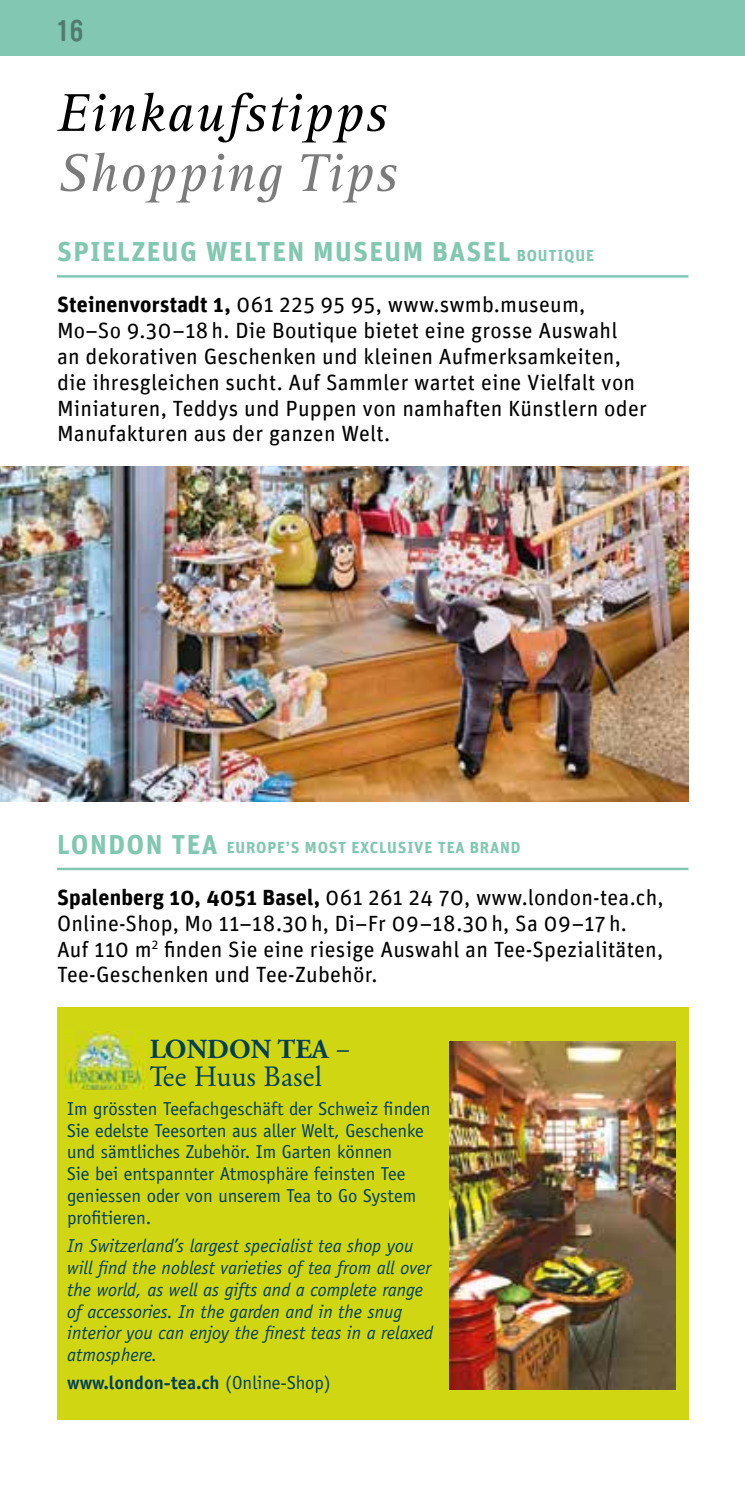
<style>
.page{position:relative;width:745px;height:1489px;background:#fff}
.page>*{position:absolute;margin:0;border:0;box-sizing:border-box;transform-origin:0 0}
.t1{font:italic 55px "Rotis Serif";letter-spacing:.02em;color:#000}
.t2{font:italic 55px "Rotis Serif";letter-spacing:.02em;color:#7c7b7b}
.t3{font:700 29.5px "Brauer Neue";color:#507c6e}
.t4{font:700 27.5px "Unit";letter-spacing:.05em;color:#82c7b1}
.t5{font:27.5px "Garamond BQ";color:#003f56}
.t6{font:700 27.5px "Adobe Garamond";color:#003f56}
.t7{font:22px/25.8px "Unit";letter-spacing:.01em;color:#000}
.t8{font:italic 18.75px/21.8px "Officina Sans";color:#003f56}
.t9{font:18.75px/21.8px "Officina Sans";color:#003f56}
.t10{font:700 18.75px "Officina Sans";color:#003f56}
.t11{font:700 16px "Unit";letter-spacing:.05em;color:#82c7b1}
.s1{font-size:16px}
.s2{font-weight:700}
.s3{font-size:27.5px}
.s4{font-family:"Garamond BQ";font-weight:400}
.s5{font-weight:400}
</style>
<div class="page">
<div style="left:0;top:0;width:744px;height:56px;background:#82c7b1"></div>
<hr style="left:57px;top:275px;width:631px;height:2px;background:#82c7b1">
<hr style="left:57px;top:867px;width:631px;height:3px;background:#82c7b1">
<img style="left:0;top:466px;width:687px;height:335px">
<div style="left:57px;top:1007px;width:631px;height:412px;background:#d0d712"></div>
<img style="left:449px;top:1041px;width:225px;height:348px">
<img style="left:64px;top:1031px;width:86px;height:58px">
<h2 class="t3" style="left:57px;top:14px;width:28px">16</h2>
<h1 class="t1" style="left:57px;top:82px;width:331px">Einkaufstipps</h1>
<h1 class="t2" style="left:57px;top:142px;width:341px">Shopping Tips</h1>
<p class="t4" style="left:57px;top:234px;width:538px">SPIELZEUG WELTEN MUSEUM BASEL <span class="s1">BOUTIQUE</span></p>
<p class="t7" style="left:57px;top:291px;width:591px"><span class="s2">Steinenvorstadt 1,</span> 061 225 95 95, www.swmb.museum, Mo–So 9.30–18 h. Die Boutique bietet eine grosse Auswahl<br>an dekorativen Geschenken und kleinen Aufmerksamkeiten, die ihresgleichen sucht. Auf Sammler wartet eine Vielfalt von Miniaturen, Teddys und Puppen von namhaften Künstlern oder Manufakturen aus der ganzen Welt.</p>
<p class="t11" style="left:57px;top:837px;width:464px"><span class="s3">LONDON TEA</span> EUROPE’S MOST EXCLUSIVE TEA BRAND</p>
<p class="t7" style="left:57px;top:884px;width:608px"><span class="s2">Spalenberg 10, 4051 Basel,</span> 061 261 24 70, www.london-tea.ch, Online-Shop, Mo 11–18.30h, Di–Fr 09–18.30h, Sa 09–17 h.<br>Auf 110 m<sup>2</sup> finden Sie eine riesige Auswahl an Tee-Spezialitäten, Tee-Geschenken und Tee-Zubehör.</p>
<p class="t6" style="left:150px;top:1034px;width:201px">LONDON TEA <span class="s4">–</span></p>
<p class="t5" style="left:150px;top:1060px;width:174px">Tee Huus Basel</p>
<p class="t9" style="left:67px;top:1097px;width:364px">Im grössten Teefachgeschäft der Schweiz finden Sie edelste Teesorten aus aller Welt, Geschenke und sämtliches Zubehör. Im Garten können<br>Sie bei entspannter Atmosphäre feinsten Tee geniessen oder von unserem Tea to Go System profitieren.</p>
<p class="t8" style="left:67px;top:1235px;width:367px">In Switzerland’s largest specialist tea shop you will find the noblest varieties of tea from all over the world, as well as gifts and a complete range of accessories. In the garden and in the snug interior you can enjoy the finest teas in a relaxed atmosphere.</p>
<p class="t10" style="left:67px;top:1370px;width:265px">www.london-tea.ch <span class="s5">(Online-Shop)</span></p>
</div>
